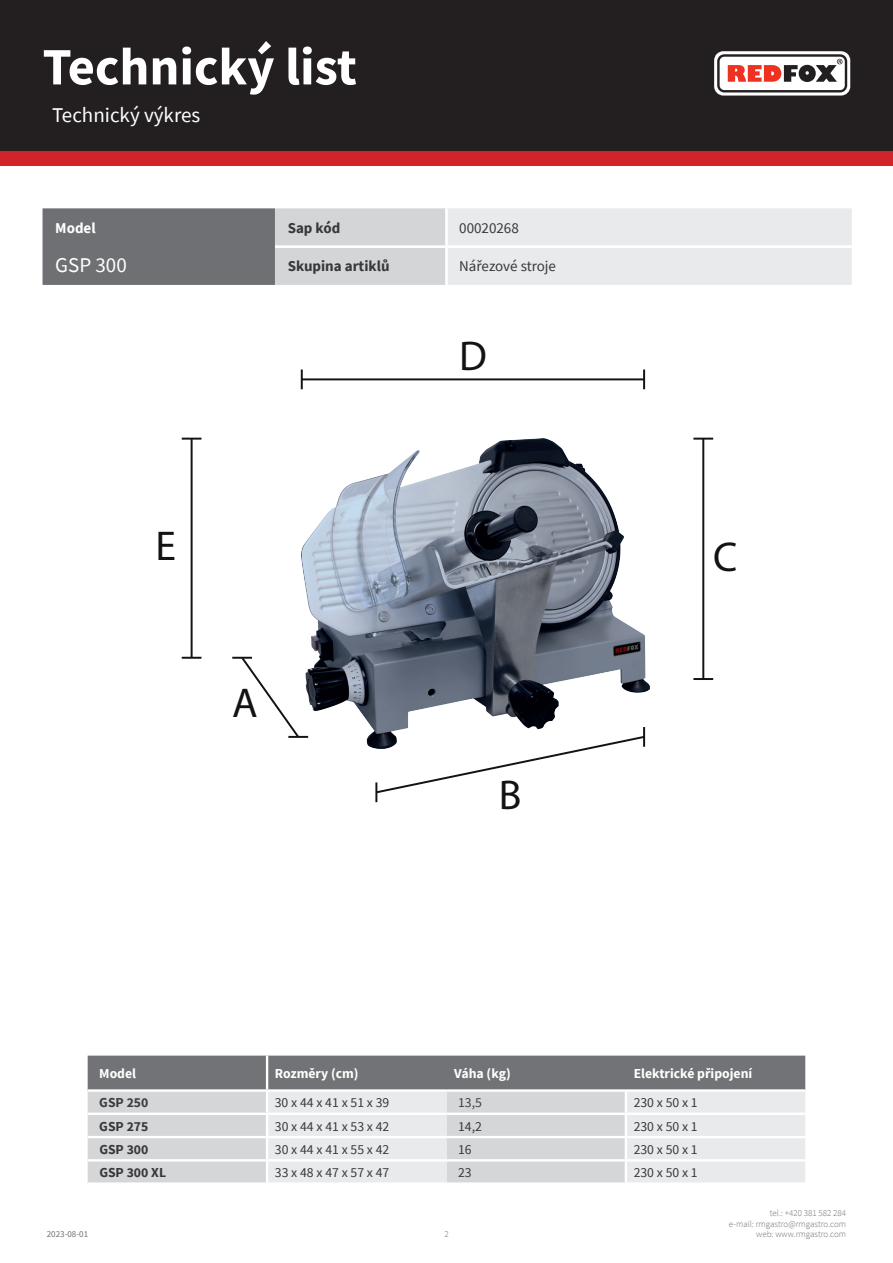
<style>
.page{position:relative;width:893px;height:1263px;background:#fff}
.page>*{position:absolute;margin:0;border:0;box-sizing:border-box;transform-origin:0 0}
.t1{font:700 52.5px "Source Sans Pro";color:#fff}
.imgFrame{font:41.85px "Myriad Pro";color:#111314}
.kapitola{font:21px "Source Sans Pro";color:#fff}
.tabulka_-_headline{font:21px "Source Sans Pro";color:#fff}
.tabulka_-_text{font:15px "Source Sans Pro";color:#383839}
.tabulka_-_text-2{font:700 15px "Source Sans Pro";color:#383839}
.tabulka_-_text-3{font:700 15px "Source Sans Pro";color:#fff}
.imgFrame-2{font:13.65px "Source Sans Pro";color:#383839}
.imgFrame-3{font:700 13.65px "Source Sans Pro";color:#fff}
.imgFrame-4{font:700 13.65px "Source Sans Pro";color:#383839}
.imgFrame-5{font:700 13.65px "Source Sans Pro";color:#3e3e3f}
.imgFrame-6{font:13.65px "Source Sans Pro";color:#3e3e3f}
.t2{font:300 9px/10.8px "Source Sans Pro";color:#6f7073;text-align:right}
.t3{font:9px "Source Sans Pro";color:#6f7073}
</style>
<div class="page">
<div style="left:0;top:0;width:893px;height:166px;background:#d1232a"></div>
<div style="left:0;top:0;width:893px;height:151px;background:#231f20"></div>
<svg style="left:714px;top:51px;width:136px;height:45px"></svg>
<img style="left:302px;top:439px;width:347px;height:309px">
<hr style="left:191px;top:439px;width:2px;height:219px;background:#111314">
<svg style="left:374px;top:734px;width:272px;height:61px"></svg>
<hr style="left:702px;top:439px;width:2px;height:240px;background:#111314">
<hr style="left:302px;top:378px;width:342px;height:2px;background:#111314">
<hr style="left:301px;top:369px;width:2px;height:20px;background:#111314">
<hr style="left:643px;top:369px;width:2px;height:20px;background:#111314">
<hr style="left:643px;top:727px;width:2px;height:20px;background:#111314">
<hr style="left:375px;top:782px;width:2px;height:20px;background:#111314">
<hr style="left:693px;top:438px;width:20px;height:2px;background:#111314">
<hr style="left:693px;top:678px;width:20px;height:2px;background:#111314">
<svg style="left:182px;top:657px;width:19px;height:2px"></svg>
<svg style="left:239px;top:656px;width:62px;height:80px"></svg>
<hr style="left:232px;top:657px;width:20px;height:2px;background:#111314">
<hr style="left:288px;top:736px;width:20px;height:2px;background:#111314">
<svg style="left:182px;top:438px;width:19px;height:2px"></svg>
<div style="left:88px;top:1055px;width:717px;height:34px;background:#727376"></div>
<div style="left:88px;top:1092px;width:178px;height:90px;background:#d5d6d8"></div>
<svg style="left:268px;top:1092px;width:537px;height:90px;background:#e2e3e5"></svg>
<hr style="left:88px;top:1112px;width:179px;height:3px;background:#fff">
<hr style="left:267px;top:1112px;width:179px;height:3px;background:#fff">
<hr style="left:446px;top:1112px;width:180px;height:3px;background:#fff">
<hr style="left:626px;top:1112px;width:179px;height:3px;background:#fff">
<hr style="left:88px;top:1136px;width:179px;height:2px;background:#fff">
<hr style="left:267px;top:1136px;width:179px;height:2px;background:#fff">
<hr style="left:446px;top:1136px;width:180px;height:2px;background:#fff">
<hr style="left:626px;top:1136px;width:179px;height:2px;background:#fff">
<hr style="left:88px;top:1159px;width:179px;height:2px;background:#fff">
<hr style="left:267px;top:1159px;width:179px;height:2px;background:#fff">
<hr style="left:446px;top:1159px;width:180px;height:2px;background:#fff">
<hr style="left:626px;top:1159px;width:179px;height:2px;background:#fff">
<hr style="left:266px;top:1055px;width:2px;height:34px;background:#fff">
<hr style="left:625px;top:1092px;width:2px;height:20px;background:#fff">
<hr style="left:625px;top:1115px;width:2px;height:21px;background:#fff">
<hr style="left:625px;top:1138px;width:2px;height:21px;background:#fff">
<hr style="left:625px;top:1161px;width:2px;height:21px;background:#fff">
<svg style="left:43px;top:208px;width:809px;height:77px;background:#c0c1c3"></svg>
<hr style="left:445px;top:208px;width:3px;height:37px;background:#fff">
<hr style="left:275px;top:245px;width:171px;height:3px;background:#fff">
<hr style="left:446px;top:245px;width:406px;height:3px;background:#fff">
<hr style="left:445px;top:248px;width:3px;height:37px;background:#fff">
<h1 class="t1" style="left:43px;top:31px;width:316px">Technický list</h1>
<p class="kapitola" style="left:52px;top:101px;width:150px">Technický výkres</p>
<p class="tabulka_-_text-3" style="left:55px;top:218px;width:42px">Model</p>
<p class="tabulka_-_text-2" style="left:288px;top:218px;width:54px">Sap kód</p>
<p class="tabulka_-_text" style="left:459px;top:219px;width:61px">00020268</p>
<p class="tabulka_-_headline" style="left:55px;top:251px;width:73px">GSP 300</p>
<p class="tabulka_-_text-2" style="left:288px;top:256px;width:103px">Skupina artiklů</p>
<p class="tabulka_-_text" style="left:459px;top:257px;width:98px">Nářezové stroje</p>
<p class="imgFrame" style="left:156px;top:521px;width:22px">E</p>
<p class="imgFrame" style="left:232px;top:677px;width:27px">A</p>
<p class="imgFrame" style="left:459px;top:330px;width:29px">D</p>
<p class="imgFrame" style="left:499px;top:769px;width:24px">B</p>
<p class="imgFrame" style="left:713px;top:531px;width:26px">C</p>
<p class="imgFrame-3" style="left:99px;top:1065px;width:38px">Model</p>
<p class="imgFrame-3" style="left:275px;top:1065px;width:85px">Rozměry (cm)</p>
<p class="imgFrame-3" style="left:454px;top:1065px;width:58px">Váha (kg)</p>
<p class="imgFrame-3" style="left:634px;top:1065px;width:120px">Elektrické připojení</p>
<p class="imgFrame-5" style="left:99px;top:1094px;width:51px">GSP 250</p>
<p class="imgFrame-2" style="left:275px;top:1094px;width:116px">30 x 44 x 41 x 51 x 39</p>
<p class="imgFrame-6" style="left:458px;top:1094px;width:25px">13,5</p>
<p class="imgFrame-2" style="left:634px;top:1094px;width:66px">230 x 50 x 1</p>
<p class="imgFrame-4" style="left:99px;top:1117px;width:51px">GSP 275</p>
<p class="imgFrame-2" style="left:275px;top:1117px;width:116px">30 x 44 x 41 x 53 x 42</p>
<p class="imgFrame-2" style="left:458px;top:1117px;width:25px">14,2</p>
<p class="imgFrame-2" style="left:634px;top:1117px;width:66px">230 x 50 x 1</p>
<p class="imgFrame-4" style="left:99px;top:1140px;width:51px">GSP 300</p>
<p class="imgFrame-2" style="left:275px;top:1141px;width:116px">30 x 44 x 41 x 55 x 42</p>
<p class="imgFrame-2" style="left:458px;top:1141px;width:15px">16</p>
<p class="imgFrame-2" style="left:634px;top:1141px;width:66px">230 x 50 x 1</p>
<p class="imgFrame-4" style="left:99px;top:1164px;width:68px">GSP 300 XL</p>
<p class="imgFrame-2" style="left:275px;top:1164px;width:116px">33 x 48 x 47 x 57 x 47</p>
<p class="imgFrame-2" style="left:458px;top:1164px;width:15px">23</p>
<p class="imgFrame-2" style="left:634px;top:1164px;width:66px">230 x 50 x 1</p>
<p class="t3" style="left:47px;top:1229px;width:43px">2023-08-01</p>
<p class="t2" style="left:444px;top:1229px;width:6px">2</p>
<p class="t2" style="left:729px;top:1207px;width:119px">tel.: +420 381 582 284<br>e-mail: rmgastro@rmgastro.com web: www.rmgastro.com</p>
</div>
